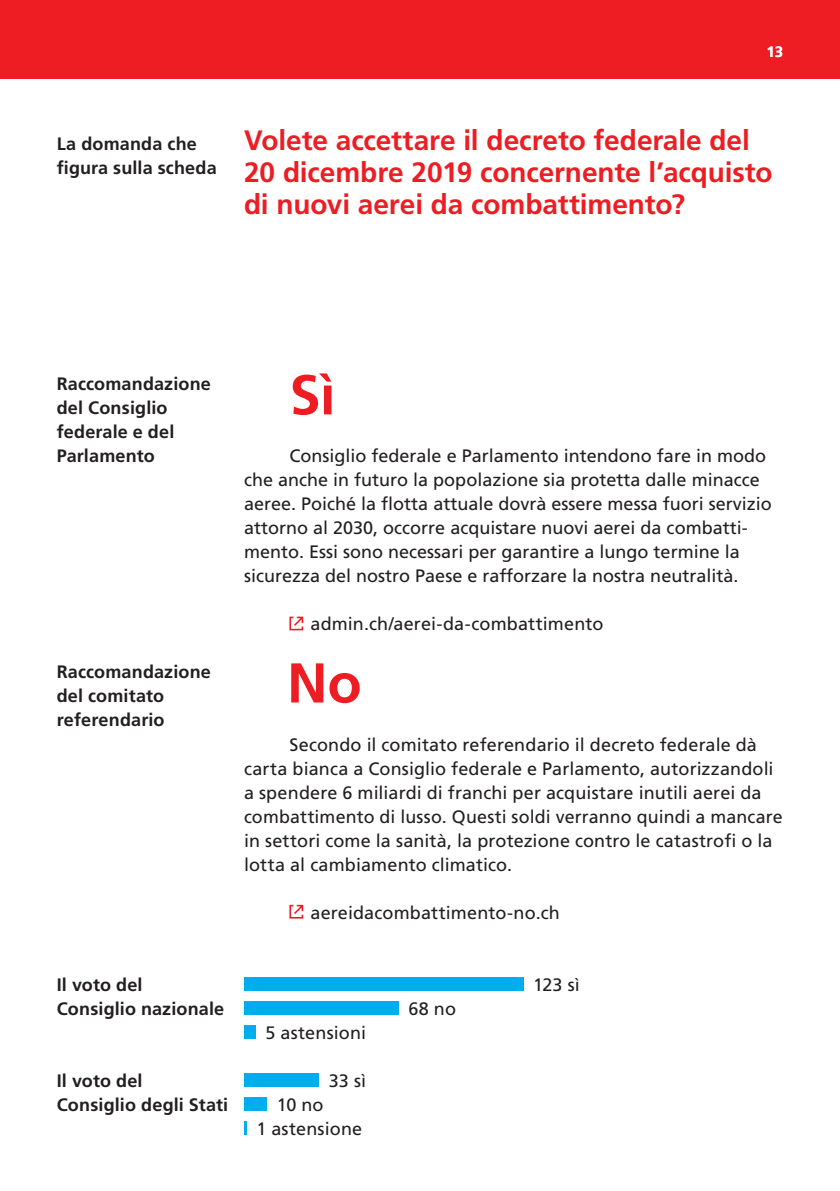
<style>
.page{position:relative;width:840px;height:1191px;background:#fff}
.page>*{position:absolute;margin:0;border:0;box-sizing:border-box;transform-origin:0 0}
.t1{font:700 56px "Frutiger LT Pro";color:#ee1d23}
.t2{font:700 28px/32px "Frutiger LT Pro";letter-spacing:-.005em;color:#ee1d23}
.t3{font:18px/24px "Frutiger LT Pro";color:#231f20}
.t4{font:700 18px/24px "Frutiger LT Pro";letter-spacing:.01em;color:#231f20}
.t5{font:700 15px "Frutiger LT Pro";color:#fff}
</style>
<div class="page">
<div style="left:0;top:0;width:839px;height:78px;background:#ee1d23"></div>
<svg style="left:289px;top:616px;width:14px;height:14px"></svg>
<svg style="left:289px;top:904px;width:14px;height:14px"></svg>
<div style="left:244px;top:977px;width:279px;height:13px;background:#00aeef"></div>
<div style="left:244px;top:1001px;width:154px;height:13px;background:#00aeef"></div>
<div style="left:244px;top:1025px;width:11px;height:13px;background:#00aeef"></div>
<div style="left:244px;top:1073px;width:75px;height:13px;background:#00aeef"></div>
<div style="left:244px;top:1097px;width:22px;height:13px;background:#00aeef"></div>
<svg style="left:244px;top:1121px;width:2px;height:13px"></svg>
<p class="t5" style="left:766px;top:46px;width:18px">13</p>
<h3 class="t4" style="left:57px;top:134px;width:161px">La domanda che figura sulla scheda</h3>
<p class="t2" style="left:244px;top:128px;width:530px">Volete accettare il decreto federale del<br>20 dicembre 2019 concernente l’acquisto di nuovi aerei da combattimento?</p>
<h3 class="t4" style="left:57px;top:374px;width:156px">Raccomandazione del Consiglio federale e del<br>Parlamento</h3>
<h3 class="t4" style="left:57px;top:662px;width:156px">Raccomandazione del comitato referendario</h3>
<p class="t1" style="left:289px;top:374px;width:48px">Sì</p>
<p class="t3" style="left:244px;top:446px;width:529px;text-indent:45px">Consiglio federale e Parlamento intendono fare in modo che anche in futuro la popolazione sia protetta dalle minacce aeree. Poiché la flotta attuale dovrà essere messa fuori servizio attorno al 2030, occorre acquistare nuovi aerei da combatti&shy;mento. Essi sono necessari per garantire a lungo termine la sicurezza del nostro Paese e rafforzare la nostra neutralità.</p>
<p class="t3" style="left:310px;top:614px;width:294px">admin.ch/aerei-da-combattimento</p>
<p class="t1" style="left:287px;top:662px;width:76px">No</p>
<p class="t3" style="left:244px;top:734px;width:540px;text-indent:45px">Secondo il comitato referendario il decreto federale dà carta bianca a Consiglio federale e Parlamento, autorizzandoli a spendere 6 miliardi di franchi per acquistare inutili aerei da combattimento di lusso. Questi soldi verranno quindi a mancare in settori come la sanità, la protezione contro le catastrofi o la lotta al cambiamento climatico.</p>
<p class="t3" style="left:310px;top:902px;width:251px">aereidacombattimento-no.ch</p>
<h3 class="t4" style="left:57px;top:974px;width:169px">Il voto del<br>Consiglio nazionale</h3>
<h3 class="t4" style="left:57px;top:1070px;width:173px">Il voto del<br>Consiglio degli Stati</h3>
<p class="t3" style="left:265px;top:1022px;width:102px">5 astensioni</p>
<p class="t3" style="left:329px;top:1070px;width:39px">33 sì</p>
<p class="t3" style="left:276px;top:1094px;width:48px">10 no</p>
<p class="t3" style="left:256px;top:1118px;width:107px">1 astensione</p>
<p class="t3" style="left:408px;top:998px;width:49px">68 no</p>
<p class="t3" style="left:533px;top:974px;width:48px">123 sì</p>
</div>
